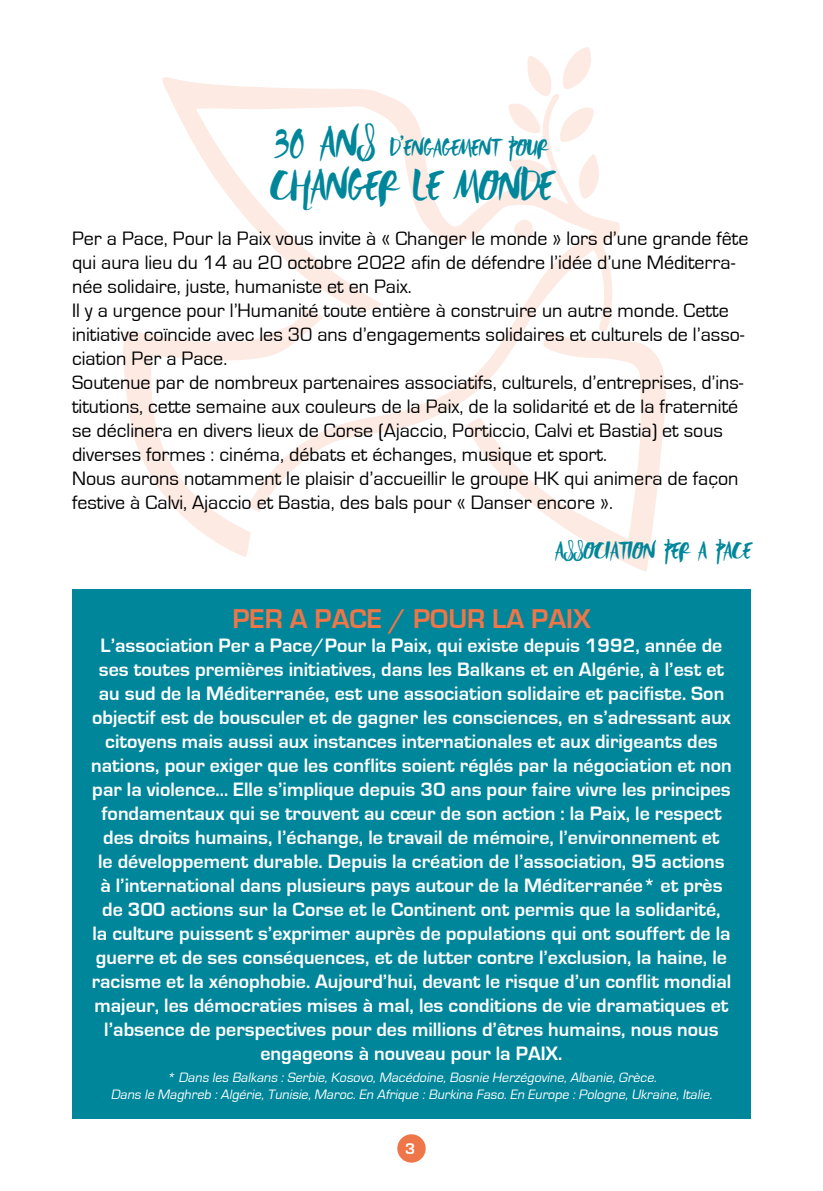
<style>
.page{position:relative;width:823px;height:1191px;background:#fff}
.page>*{position:absolute;margin:0;border:0;box-sizing:border-box;transform-origin:0 0}
.t1{font:36px "Rebel Heart";color:#00869a}
.t2{font:700 28px "Eurostile";color:#ee7648}
.t3{font:700 20px/24px "Eurostile";color:#fff;text-align:center}
.t4{font:20px/24px "Eurostile";color:#000}
.t5{font:20px "Rebel Heart";color:#00869a}
.t6{font:700 16px "Eurostile";color:#fff}
.t7{font:italic 14px/16.8px "Eurostile";color:#fff;text-align:center}
.s1{font-size:36px}
</style>
<div class="page">
<div style="left:72px;top:590px;width:678px;height:529px;background:#00869a"></div>
<svg style="left:162px;top:77px;width:458px;height:370px"></svg>
<svg style="left:465px;top:331px;width:201px;height:241px"></svg>
<svg style="left:123px;top:308px;width:200px;height:249px"></svg>
<svg style="left:560px;top:47px;width:30px;height:43px"></svg>
<svg style="left:559px;top:107px;width:35px;height:36px"></svg>
<svg style="left:509px;top:158px;width:43px;height:25px"></svg>
<svg style="left:527px;top:56px;width:27px;height:41px"></svg>
<svg style="left:578px;top:154px;width:23px;height:45px"></svg>
<svg style="left:508px;top:104px;width:33px;height:30px"></svg>
<svg style="left:513px;top:220px;width:20px;height:19px"></svg>
<div style="left:397px;top:1134px;width:28px;height:28px;background:#ee7648;border-radius:50%"></div>
<p class="t5" style="left:275px;top:135px;width:273px"><span class="s1">30 ANS</span> D’ENGAGEMENT POUR</p>
<h1 class="t1" style="left:270px;top:164px;width:283px">CHANGER LE MONDE</h1>
<p class="t4" style="left:72px;top:227px;width:677px">Per a Pace, Pour la Paix vous invite à « Changer le monde » lors d’une grande fête qui aura lieu du 14 au 20 octobre 2022 afin de défendre l’idée d’une Méditerra&shy;née solidaire, juste, humaniste et en Paix.<br>Il y a urgence pour l’Humanité toute entière à construire un autre monde. Cette initiative coïncide avec les 30 ans d’engagements solidaires et culturels de l’asso&shy;ciation Per a Pace.<br>Soutenue par de nombreux partenaires associatifs, culturels, d’entreprises, d’ins&shy;titutions, cette semaine aux couleurs de la Paix, de la solidarité et de la fraternité se déclinera en divers lieux de Corse (Ajaccio, Porticcio, Calvi et Bastia) et sous diverses formes : cinéma, débats et échanges, musique et sport.<br>Nous aurons notamment le plaisir d’accueillir le groupe HK qui animera de façon festive à Calvi, Ajaccio et Bastia, des bals pour « Danser encore ».</p>
<p class="t5" style="left:555px;top:539px;width:197px">ASSOCIATION PER A PACE</p>
<h2 class="t2" style="left:232px;top:604px;width:359px">PER A PACE / POUR LA PAIX</h2>
<p class="t3" style="left:91px;top:634px;width:641px">L’association Per a Pace/Pour la Paix, qui existe depuis 1992, année de ses toutes premières initiatives, dans les Balkans et en Algérie, à l’est et au sud de la Méditerranée, est une association solidaire et pacifiste. Son objectif est de bousculer et de gagner les consciences, en s’adressant aux citoyens mais aussi aux instances internationales et aux dirigeants des nations, pour exiger que les conflits soient réglés par la négociation et non par la violence... Elle s’implique depuis 30 ans pour faire vivre les principes fondamentaux qui se trouvent au cœur de son action : la Paix, le respect des droits humains, l’échange, le travail de mémoire, l’environnement et<br>le développement durable. Depuis la création de l’association, 95 actions à l’international dans plusieurs pays autour de la Méditerranée* et près de 300 actions sur la Corse et le Continent ont permis que la solidarité,<br>la culture puissent s’exprimer auprès de populations qui ont souffert de la guerre et de ses conséquences, et de lutter contre l’exclusion, la haine, le racisme et la xénophobie. Aujourd’hui, devant le risque d’un conflit mondial majeur, les démocraties mises à mal, les conditions de vie dramatiques et l’absence de perspectives pour des millions d’êtres humains, nous nous engageons à nouveau pour la PAIX.</p>
<p class="t7" style="left:111px;top:1069px;width:605px">* Dans les Balkans :Serbie,Kosovo,Macédoine,Bosnie Herzégovine,Albanie,Grèce.<br>Dans le Maghreb :Algérie,Tunisie,Maroc.En Afrique :Burkina Faso.En Europe :Pologne,Ukraine,Italie.</p>
<p class="t6" style="left:405px;top:1139px;width:12px">3</p>
</div>
